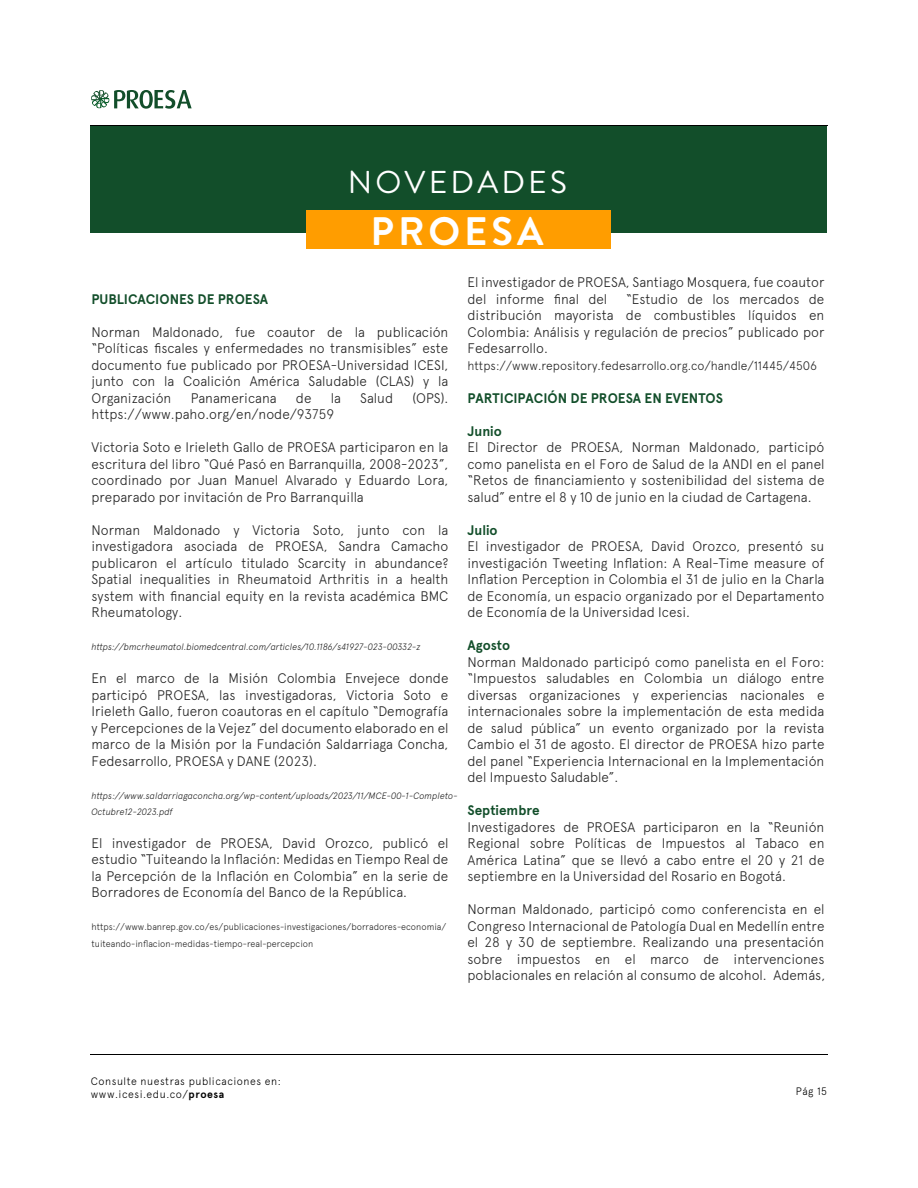
<style>
.page{position:relative;width:918px;height:1188px;background:#fff}
.page>*{position:absolute;margin:0;border:0;box-sizing:border-box;transform-origin:0 0}
.t1{font:700 39.75px "Brandon Grotesque";letter-spacing:.1em;color:#fff}
.t2{font:31.65px "Brandon Grotesque";letter-spacing:.1em;color:#fff}
.t3{font:300 13.95px/16.5px "Apercu";color:#252525;text-align:justify}
.t4{font:700 13.95px "Apercu";color:#124e2a}
.t5{font:300 12.3px "Apercu";color:#252525}
.t6{font:300 10.8px/13.5px "Apercu";letter-spacing:.05em;color:#000}
.t7{font:italic 300 9.3px/16px "Apercu";color:#252525}
.t8{font:300 9.3px/16.5px "Apercu";color:#252525}
.s1{font-weight:700}
</style>
<div class="page">
<hr style="left:90px;top:1054px;width:738px;height:1px;background:#000">
<hr style="left:90px;top:125px;width:738px;height:1px;background:#000">
<svg style="left:91px;top:90px;width:101px;height:19px"></svg>
<div style="left:90px;top:126px;width:736px;height:106px;background:#124e2a"></div>
<div style="left:307px;top:210px;width:304px;height:39px;background:#ff9d00"></div>
<h2 class="t2" style="left:348px;top:161px;width:220px">NOVEDADES</h2>
<h1 class="t1" style="left:371px;top:203px;width:174px">PROESA</h1>
<p class="t4" style="left:91px;top:290px;width:178px">PUBLICACIONES DE PROESA</p>
<p class="t3" style="left:91px;top:323px;width:358px">Norman Maldonado, fue coautor de la publicación “Políticas fiscales y enfermedades no transmisibles” este documento fue publicado por PROESA-Universidad ICESI, junto con la Coalición América Saludable (CLAS) y la Organización</p>
<p class="t3" style="left:191px;top:389px;width:87px">Panamericana</p>
<p class="t3" style="left:296px;top:389px;width:17px">de</p>
<p class="t3" style="left:331px;top:389px;width:12px">la</p>
<p class="t3" style="left:360px;top:389px;width:34px">Salud</p>
<p class="t3" style="left:412px;top:389px;width:37px">(OPS).</p>
<p class="t3" style="left:91px;top:406px;width:244px">https://www.paho.org/en/node/93759</p>
<p class="t3" style="left:91px;top:439px;width:358px">Victoria Soto e Irieleth Gallo de PROESA participaron en la escritura del libro “Qué Pasó en Barranquilla, 2008-2023”, coordinado por Juan Manuel Alvarado y Eduardo Lora, preparado por invitación de Pro Barranquilla</p>
<p class="t3" style="left:91px;top:521px;width:358px">Norman Maldonado y Victoria Soto, junto con la investigadora asociada de PROESA, Sandra Camacho publicaron el artículo titulado Scarcity in abundance?<br>Spatial inequalities in Rheumatoid Arthritis in a health system with financial equity en la revista académica BMC Rheumatology.</p>
<p class="t7" style="left:91px;top:639px;width:331px">https://bmcrheumatol.biomedcentral.com/articles/10.1186/s41927-023-00332-z</p>
<p class="t3" style="left:91px;top:670px;width:358px">En el marco de la Misión Colombia Envejece donde participó PROESA, las investigadoras, Victoria Soto e Irieleth Gallo, fueron coautoras en el capítulo “Demografía y Percepciones de la Vejez” del documento elaborado en el marco de la Misión por la Fundación Saldarriaga Concha, Fedesarrollo, PROESA y DANE (2023).</p>
<p class="t7" style="left:91px;top:787px;width:368px">https://www.saldarriagaconcha.org/wp-content/uploads/2023/11/MCE-00-1-Completo-<br>Octubre12-2023.pdf</p>
<p class="t3" style="left:91px;top:835px;width:358px">El investigador de PROESA, David Orozco, publicó el estudio “Tuiteando la Inflación: Medidas en Tiempo Real de la Percepción de la Inflación en Colombia” en la serie de Borradores de Economía del Banco de la República.</p>
<p class="t8" style="left:91px;top:919px;width:356px">https://www.banrep.gov.co/es/publicaciones-investigaciones/borradores-economia/ tuiteando-inflacion-medidas-tiempo-real-percepcion</p>
<p class="t3" style="left:468px;top:274px;width:358px">El investigador de PROESA, Santiago Mosquera, fue coautor del informe final del</p>
<p class="t3" style="left:468px;top:290px;width:358px;text-indent:159px">“Estudio de los mercados de distribución mayorista de combustibles líquidos en Colombia: Análisis y regulación de precios” publicado por Fedesarrollo.</p>
<p class="t5" style="left:468px;top:358px;width:351px">https://www.repository.fedesarrollo.org.co/handle/11445/4506</p>
<p class="t4" style="left:468px;top:389px;width:257px">PARTICIPACIÓN DE PROESA EN EVENTOS</p>
<p class="t4" style="left:468px;top:422px;width:36px">Junio</p>
<p class="t3" style="left:468px;top:439px;width:358px">El Director de PROESA, Norman Maldonado, participó como panelista en el Foro de Salud de la ANDI en el panel “Retos de financiamiento y sostenibilidad del sistema de salud” entre el 8 y 10 de junio en la ciudad de Cartagena.</p>
<p class="t4" style="left:468px;top:521px;width:32px">Julio</p>
<p class="t3" style="left:468px;top:538px;width:358px">El investigador de PROESA, David Orozco, presentó su investigación Tweeting Inflation: A Real-Time measure of Inflation Perception in Colombia el 31 de julio en la Charla de Economía, un espacio organizado por el Departamento de Economía de la Universidad Icesi.</p>
<p class="t4" style="left:468px;top:637px;width:44px">Agosto</p>
<p class="t3" style="left:468px;top:653px;width:358px">Norman Maldonado participó como panelista en el Foro: “Impuestos saludables en Colombia un diálogo entre diversas organizaciones y experiencias nacionales e internacionales sobre la implementación de esta medida de salud pública” un evento organizado por la revista Cambio el 31 de agosto. El director de PROESA hizo parte del panel “Experiencia Internacional en la Implementación del Impuesto Saludable”.</p>
<p class="t4" style="left:468px;top:802px;width:74px">Septiembre</p>
<p class="t3" style="left:468px;top:818px;width:358px">Investigadores de PROESA participaron en la “Reunión Regional sobre Políticas de Impuestos al Tabaco en América Latina” que se llevó a cabo entre el 20 y 21 de septiembre en la Universidad del Rosario en Bogotá.</p>
<p class="t3" style="left:468px;top:901px;width:359px">Norman Maldonado, participó como conferencista en el Congreso Internacional de Patología Dual en Medellín entre el 28 y 30 de septiembre. Realizando una presentación sobre impuestos en el marco de intervenciones poblacionales en relación al consumo de alcohol. Además,</p>
<p class="t6" style="left:91px;top:1074px;width:191px">Consulte nuestras publicaciones en: www.icesi.edu.co/<span class="s1">proesa</span></p>
<p class="t6" style="left:796px;top:1084px;width:33px">Pág 15</p>
</div>
